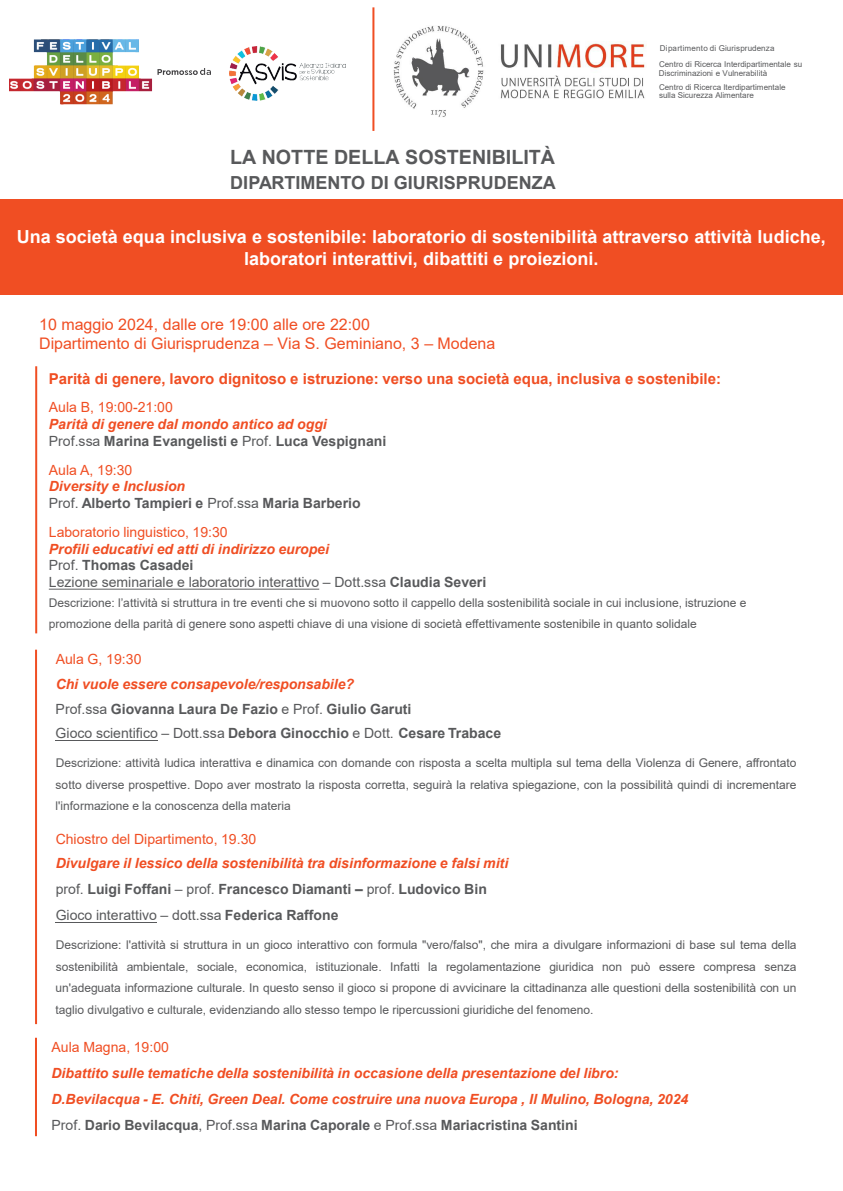
<style>
.page{position:relative;width:843px;height:1191px;background:#fff}
.page>*{position:absolute;margin:0;border:0;box-sizing:border-box;transform-origin:0 0}
.t1{font:700 19.7px "Arial";color:#58595b}
.t2{font:700 18px/21.6px "Arial";color:#fff;text-align:center}
.t3{font:700 18px "Arial";color:#58595b}
.t4{font:16px/19.2px "Arial";color:#f04e23}
.t5{font:700 15px "Arial";color:#f04e23}
.t6{font:italic 700 14px/26px "Arial";color:#f04e23}
.t7{font:700 14px/24.7px "Arial";color:#58595b}
.t8{font:14px/16.8px "Arial";color:#58595b}
.t9{font:14px "Arial";color:#f04e23}
.t10{font:12px/21.6px "Arial";color:#58595b;text-align:justify}
.t11{font:8px/15.8px "Arial";color:#58595b}
.s1{font-weight:400;font-style:normal;color:#58595b}
.s2{font-style:normal;color:#58595b}
.s3{font-style:italic;color:#f04e23}
.s4{font-weight:400}
.s5{font-weight:700;font-style:italic;color:#f04e23}
.s6{font-weight:700}
</style>
<div class="page">
<div style="left:0;top:199px;width:842px;height:96px;background:#f04e23"></div>
<hr style="left:35px;top:366px;width:2px;height:267px;background:#f04e23">
<hr style="left:372px;top:7px;width:2px;height:124px;background:#f04e23">
<hr style="left:35px;top:650px;width:2px;height:374px;background:#f04e23">
<img style="left:230px;top:46px;width:115px;height:54px">
<svg style="left:157px;top:69px;width:53px;height:6px"></svg>
<img style="left:393px;top:26px;width:253px;height:91px">
<hr style="left:56px;top:740px;width:102px;height:1px;background:#58595b">
<hr style="left:56px;top:922px;width:101px;height:1px;background:#58595b">
<svg style="left:49px;top:589px;width:270px;height:1px"></svg>
<img style="left:10px;top:39px;width:142px;height:66px">
<hr style="left:35px;top:1038px;width:2px;height:98px;background:#f04e23">
<h1 class="t1" style="left:230px;top:144px;width:326px">LA NOTTE DELLA SOSTENIBILITÀ</h1>
<h2 class="t3" style="left:230px;top:170px;width:327px">DIPARTIMENTO DI GIURISPRUDENZA</h2>
<p class="t11" style="left:658px;top:41px;width:145px">Dipartimento di Giurisprudenza<br>Centro di Ricerca Interdipartimentale su</p>
<p class="t11" style="left:658px;top:66px;width:128px;line-height:14.1px">Discriminazioni e Vulnerabilità<br>Centro di Ricerca Iterdipartimentale</p>
<p class="t11" style="left:658px;top:87px;width:96px">sulla Sicurezza Alimentare</p>
<h2 class="t2" style="left:17px;top:227px;width:809px">Una società equa inclusiva e sostenibile: laboratorio di sostenibilità attraverso attività ludiche, laboratori interattivi, dibattiti e proiezioni.</h2>
<h3 class="t4" style="left:39px;top:314px;width:457px">10 maggio 2024, dalle ore 19:00 alle ore 22:00<br>Dipartimento di Giurisprudenza – Via S. Geminiano, 3 – Modena</h3>
<p class="t5" style="left:49px;top:368px;width:673px">Parità di genere, lavoro dignitoso e istruzione: verso una società equa, inclusiva e sostenibile:</p>
<p class="t9" style="left:49px;top:398px;width:125px">Aula B, 19:00-21:00</p>
<p class="t6" style="left:49px;top:416px;width:339px;line-height:16.8px">Parità di genere dal mondo antico ad oggi<br><span class="s1">Prof.ssa</span> <span class="s2">Marina Evangelisti e</span> <span class="s1">Prof.</span> <span class="s2">Luca Vespignani</span></p>
<p class="t9" style="left:49px;top:460px;width:85px">Aula A, 19:30</p>
<p class="t7" style="left:49px;top:479px;width:313px;line-height:16.8px"><span class="s3">Diversity e Inclusion<br></span><span class="s4">Prof.</span> Alberto Tampieri e <span class="s4">Prof.ssa</span> Maria Barberio</p>
<p class="t9" style="left:49px;top:522px;width:180px">Laboratorio linguistico, 19:30</p>
<p class="t8" style="left:49px;top:540px;width:438px"><span class="s5">Profili educativi ed atti di indirizzo europei<br></span>Prof. <span class="s6">Thomas Casadei<br></span>Lezione seminariale e laboratorio interattivo – Dott.ssa <span class="s6">Claudia Severi</span></p>
<p class="t10" style="left:49px;top:592px;width:698px">Descrizione: l’attività si struttura in tre eventi che si muovono sotto il cappello della sostenibilità sociale in cui inclusione, istruzione e promozione della parità di genere sono aspetti chiave di una visione di società effettivamente sostenibile in quanto solidale</p>
<p class="t9" style="left:56px;top:649px;width:87px">Aula G, 19:30</p>
<p class="t7" style="left:56px;top:672px;width:447px"><span class="s3">Chi vuole essere consapevole/responsabile?<br></span><span class="s4">Prof.ssa</span> Giovanna Laura De Fazio <span class="s4">e Prof.</span> Giulio Garuti<br><span class="s4">Gioco scientifico – Dott.ssa</span> Debora Ginocchio <span class="s4">e Dott.</span> Cesare Trabace</p>
<p class="t10" style="left:55px;top:752px;width:742px">Descrizione: attività ludica interattiva e dinamica con domande con risposta a scelta multipla sul tema della Violenza di Genere, affrontato sotto diverse prospettive. Dopo aver mostrato la risposta corretta, seguirà la relativa spiegazione, con la possibilità quindi di incrementare l'informazione e la conoscenza della materia</p>
<p class="t9" style="left:56px;top:829px;width:202px">Chiostro del Dipartimento, 19.30</p>
<p class="t6" style="left:56px;top:851px;width:454px">Divulgare il lessico della sostenibilità tra disinformazione e falsi miti <span class="s1">prof.</span> <span class="s2">Luigi Foffani</span> <span class="s1">– prof.</span> <span class="s2">Francesco Diamanti –</span> <span class="s1">prof.</span> <span class="s2">Ludovico Bin<br></span><span class="s1">Gioco interattivo – dott.ssa</span> <span class="s2">Federica Raffone</span></p>
<p class="t10" style="left:55px;top:934px;width:742px">Descrizione: l'attività si struttura in un gioco interattivo con formula "vero/falso", che mira a divulgare informazioni di base sul tema della sostenibilità ambientale, sociale, economica, istituzionale. Infatti la regolamentazione giuridica non può essere compresa senza un'adeguata informazione culturale. In questo senso il gioco si propone di avvicinare la cittadinanza alle questioni della sostenibilità con un taglio divulgativo e culturale, evidenziando allo stesso tempo le ripercussioni giuridiche del fenomeno.</p>
<p class="t9" style="left:51px;top:1037px;width:119px">Aula Magna, 19:00</p>
<p class="t6" style="left:51px;top:1060px;width:638px">Dibattito sulle tematiche della sostenibilità in occasione della presentazione del libro:<br>D.Bevilacqua - E. Chiti, Green Deal. Come costruire una nuova Europa , Il Mulino, Bologna, 2024<br><span class="s1">Prof.</span> <span class="s2">Dario Bevilacqua</span><span class="s1">, Prof.ssa</span> <span class="s2">Marina Caporale</span> <span class="s1">e Prof.ssa</span> <span class="s2">Mariacristina Santini</span></p>
</div>
